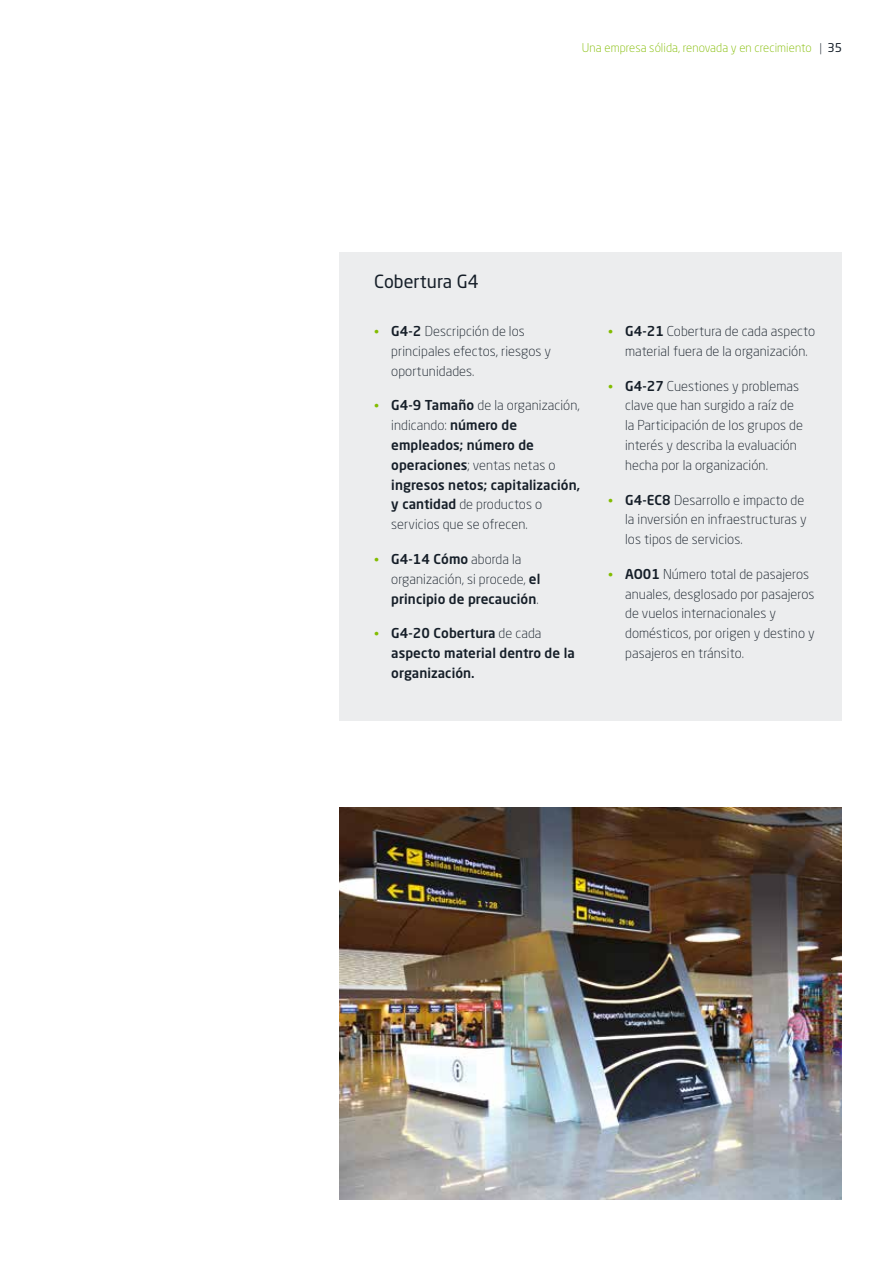
<style>
.page{position:relative;width:893px;height:1263px;background:#fff}
.page>*{position:absolute;margin:0;border:0;box-sizing:border-box;transform-origin:0 0}
.t1{font:18px "Neo Sans Std";letter-spacing:.005em;color:#151e28}
.t2{font:300 13.5px/19.8px "Neo Sans Std";letter-spacing:.005em;color:#151e28}
.t3{font:500 13.5px/19.8px "Neo Sans Std";letter-spacing:.005em;color:#151e28}
.t4{font:300 12px "Neo Sans Std";letter-spacing:.005em;color:#82bc00}
.s1{color:#151e28}
.s2{font-weight:400;color:#151e28}
.s3{font-size:12px;color:#82bc00}
.s4{font-weight:500}
.s5{font-weight:300;font-size:12px;color:#82bc00}
.s6{font-weight:300}
</style>
<div class="page">
<div style="left:340px;top:253px;width:502px;height:468px;background:#ecedee"></div>
<img style="left:340px;top:808px;width:502px;height:391px">
<h1 class="t1" style="left:374px;top:270px;width:106px">Cobertura G4</h1>
<p class="t4" style="left:582px;top:40px;width:261px">Una empresa sólida, renovada y en crecimiento <span class="s1">|</span> <span class="s2">35</span></p>
<p class="t2" style="left:391px;top:321px;width:161px;text-indent:-17px"><span class="s3">•</span> <span class="s4">G4-2</span> Descripción de los principales efectos, riesgos y oportunidades.</p>
<p class="t3" style="left:391px;top:395px;width:190px;text-indent:-17px"><span class="s5">•</span> G4-9 Tamaño <span class="s6">de la organización, indicando:</span> número de empleados; número de operaciones<span class="s6">; ventas netas o </span>ingresos netos; capitalización, y cantidad <span class="s6">de productos o servicios que se ofrecen.</span></p>
<p class="t3" style="left:391px;top:549px;width:151px;text-indent:-17px"><span class="s5">•</span> G4-14 Cómo <span class="s6">aborda la organización, si procede,</span> el principio de precaución<span class="s6">.</span></p>
<p class="t3" style="left:391px;top:623px;width:185px;text-indent:-17px"><span class="s5">•</span> G4-20 Cobertura <span class="s6">de cada </span>aspecto material dentro de la organización.</p>
<p class="t2" style="left:625px;top:321px;width:192px;text-indent:-17px"><span class="s3">•</span> <span class="s4">G4-21</span> Cobertura de cada aspecto material fuera de la organización.</p>
<p class="t2" style="left:625px;top:376px;width:179px;text-indent:-17px"><span class="s3">•</span> <span class="s4">G4-27</span> Cuestiones y problemas clave que han surgido a raíz de la Participación de los grupos de interés y describa la evaluación hecha por la organización.</p>
<p class="t2" style="left:625px;top:490px;width:183px;text-indent:-17px"><span class="s3">•</span> <span class="s4">G4-EC8</span> Desarrollo e impacto de la inversión en infraestructuras y los tipos de servicios.</p>
<p class="t2" style="left:625px;top:564px;width:191px;text-indent:-17px"><span class="s3">•</span> <span class="s4">AO01</span> Número total de pasajeros anuales, desglosado por pasajeros de vuelos internacionales y domésticos, por origen y destino y pasajeros en tránsito.</p>
</div>
